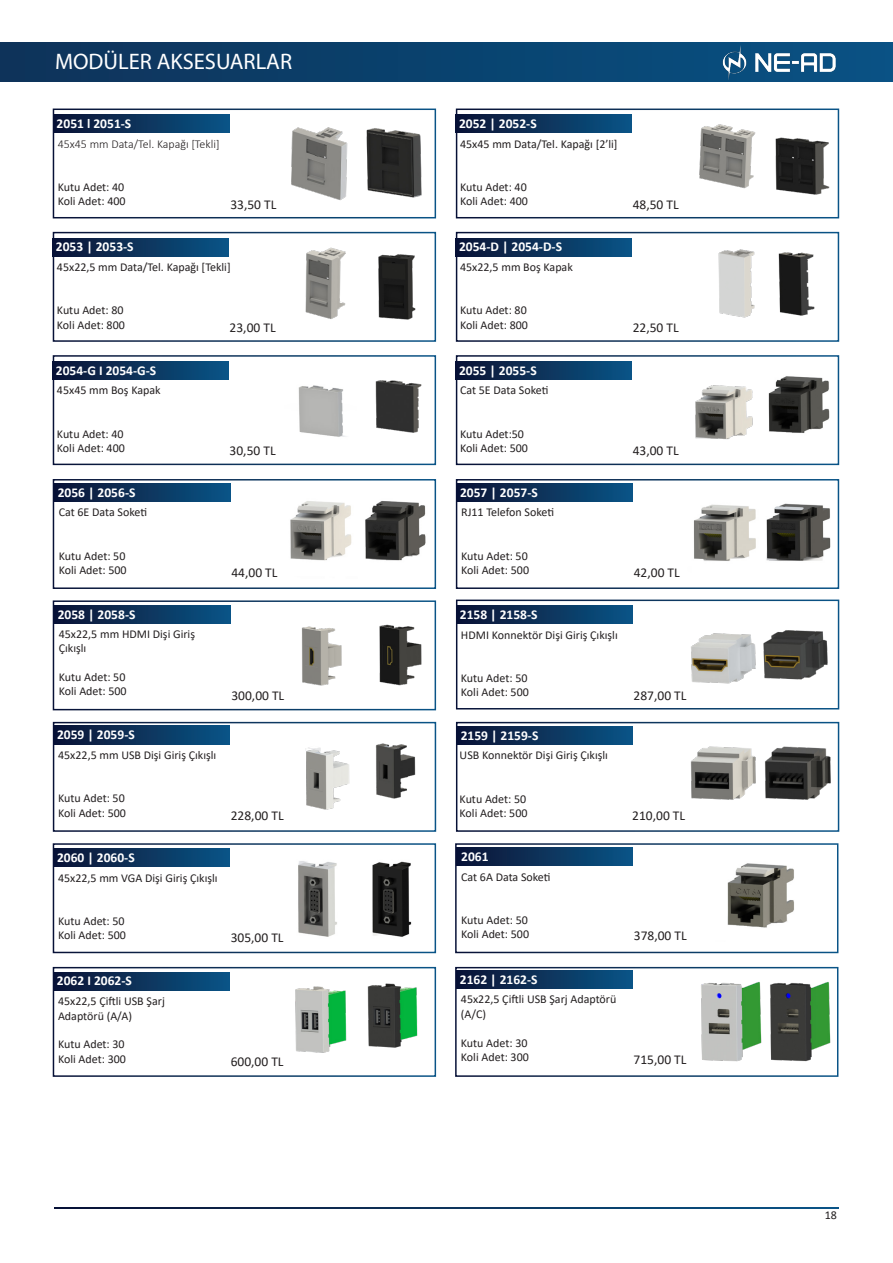
<style>
.page{position:relative;width:893px;height:1263px;background:#fff}
.page>*{position:absolute;margin:0;border:0;box-sizing:border-box;transform-origin:0 0}
.t1{font:22.5px "Myriad Pro";color:#fff}
.t2{font:700 13.5px "Calibri";color:#fff}
.t3{font:13.5px "Calibri";color:#231f20}
.t4{font:12px/14.4px "Calibri";color:#231f20}
.t5{font:300 12px "Calibri";color:#231f20}
</style>
<div class="page">
<svg style="left:54px;top:1207px;width:785px;height:1px"></svg>
<div style="left:53px;top:109px;width:383px;height:109px;border:2px solid #fff"></div>
<div style="left:456px;top:109px;width:383px;height:109px;border:2px solid #fff"></div>
<div style="left:53px;top:232px;width:383px;height:110px;border:2px solid #fff"></div>
<div style="left:456px;top:232px;width:383px;height:110px;border:2px solid #fff"></div>
<div style="left:53px;top:355px;width:383px;height:110px;border:2px solid #fff"></div>
<div style="left:456px;top:355px;width:383px;height:110px;border:2px solid #fff"></div>
<div style="left:53px;top:479px;width:383px;height:110px;border:2px solid #fff"></div>
<div style="left:456px;top:479px;width:383px;height:110px;border:2px solid #fff"></div>
<div style="left:53px;top:600px;width:383px;height:110px;border:2px solid #fff"></div>
<div style="left:53px;top:722px;width:383px;height:110px;border:2px solid #fff"></div>
<div style="left:53px;top:843px;width:383px;height:110px;border:2px solid #fff"></div>
<div style="left:53px;top:967px;width:383px;height:110px;border:2px solid #fff"></div>
<div style="left:53px;top:115px;width:176px;height:18px;background:linear-gradient(to right,#0c1234,#0a5485)"></div>
<div style="left:456px;top:115px;width:175px;height:18px;background:linear-gradient(to right,#0c1234,#0a5585)"></div>
<div style="left:53px;top:238px;width:175px;height:18px;background:linear-gradient(to right,#0c1234,#0a5585)"></div>
<div style="left:456px;top:238px;width:175px;height:18px;background:linear-gradient(to right,#0c1234,#0a5585)"></div>
<div style="left:53px;top:361px;width:175px;height:19px;background:linear-gradient(to right,#0c1234,#0a5585)"></div>
<div style="left:456px;top:361px;width:175px;height:19px;background:linear-gradient(to right,#0c1234,#0a5585)"></div>
<div style="left:55px;top:483px;width:175px;height:18px;background:linear-gradient(to right,#0c1234,#0a5586)"></div>
<div style="left:457px;top:483px;width:175px;height:18px;background:linear-gradient(to right,#0c1234,#0a5585)"></div>
<div style="left:55px;top:606px;width:175px;height:18px;background:linear-gradient(to right,#0c1234,#0a5586)"></div>
<div style="left:54px;top:726px;width:175px;height:18px;background:linear-gradient(to right,#0c1234,#0a5585)"></div>
<div style="left:54px;top:848px;width:175px;height:18px;background:linear-gradient(to right,#0c1234,#0a5585)"></div>
<div style="left:54px;top:972px;width:175px;height:18px;background:linear-gradient(to right,#0c1234,#0a5585)"></div>
<img style="left:366px;top:128px;width:56px;height:70px">
<img style="left:291px;top:127px;width:57px;height:74px">
<img style="left:775px;top:137px;width:55px;height:58px">
<img style="left:699px;top:124px;width:57px;height:65px">
<img style="left:378px;top:254px;width:38px;height:66px">
<img style="left:305px;top:247px;width:41px;height:72px">
<img style="left:778px;top:252px;width:37px;height:64px">
<img style="left:718px;top:249px;width:37px;height:69px">
<img style="left:375px;top:380px;width:47px;height:53px">
<img style="left:298px;top:385px;width:48px;height:52px">
<img style="left:768px;top:376px;width:62px;height:57px">
<img style="left:695px;top:385px;width:58px;height:55px">
<img style="left:365px;top:501px;width:61px;height:60px">
<img style="left:290px;top:501px;width:62px;height:60px">
<img style="left:766px;top:503px;width:65px;height:58px">
<img style="left:694px;top:504px;width:62px;height:57px">
<img style="left:379px;top:624px;width:43px;height:62px">
<img style="left:301px;top:626px;width:41px;height:60px">
<img style="left:375px;top:743px;width:41px;height:56px">
<img style="left:305px;top:747px;width:45px;height:63px">
<img style="left:372px;top:861px;width:40px;height:76px">
<img style="left:298px;top:861px;width:39px;height:76px">
<img style="left:367px;top:983px;width:51px;height:65px">
<img style="left:295px;top:986px;width:52px;height:67px">
<div style="left:456px;top:599px;width:383px;height:110px;border:2px solid #fff"></div>
<div style="left:456px;top:722px;width:383px;height:110px;border:2px solid #fff"></div>
<div style="left:455px;top:843px;width:383px;height:110px;border:2px solid #fff"></div>
<div style="left:455px;top:967px;width:383px;height:110px;border:2px solid #fff"></div>
<div style="left:457px;top:606px;width:175px;height:18px;background:linear-gradient(to right,#0c1234,#0a5585)"></div>
<div style="left:456px;top:726px;width:176px;height:18px;background:linear-gradient(to right,#0c1234,#0a5485)"></div>
<div style="left:457px;top:847px;width:176px;height:19px;background:linear-gradient(to right,#0c1234,#0a5585)"></div>
<img style="left:727px;top:863px;width:67px;height:65px">
<div style="left:457px;top:970px;width:175px;height:18px;background:linear-gradient(to right,#0c1234,#0a5585)"></div>
<img style="left:763px;top:630px;width:65px;height:50px">
<img style="left:691px;top:633px;width:65px;height:51px">
<img style="left:765px;top:746px;width:66px;height:54px">
<img style="left:690px;top:746px;width:66px;height:54px">
<img style="left:770px;top:982px;width:61px;height:80px">
<img style="left:701px;top:982px;width:61px;height:80px">
<svg style="left:0;top:42px;width:893px;height:39px;background:#0a406c"></svg>
<img style="left:710px;top:42px;width:127px;height:40px">
<p class="t1" style="left:55px;top:47px;width:239px">MODÜLER AKSESUARLAR</p>
<p class="t2" style="left:57px;top:114px;width:76px">2051 l 2051-S</p>
<p class="t5" style="left:58px;top:136px;width:163px">45x45 mm Data/Tel. Kapağı [Tekli]</p>
<p class="t4" style="left:58px;top:180px;width:69px">Kutu Adet: 40<br>Koli Adet: 400</p>
<p class="t3" style="left:230px;top:195px;width:48px">33,50 TL</p>
<p class="t2" style="left:56px;top:237px;width:79px">2053 | 2053-S</p>
<p class="t4" style="left:57px;top:260px;width:175px">45x22,5 mm Data/Tel. Kapağı [Tekli]</p>
<p class="t4" style="left:57px;top:303px;width:68px">Kutu Adet: 80</p>
<p class="t4" style="left:57px;top:317px;width:69px">Koli Adet: 800</p>
<p class="t3" style="left:230px;top:318px;width:48px">23,00 TL</p>
<p class="t2" style="left:56px;top:361px;width:102px">2054-G I 2054-G-S</p>
<p class="t4" style="left:57px;top:383px;width:105px">45x45 mm Boş Kapak</p>
<p class="t4" style="left:57px;top:426px;width:68px">Kutu Adet: 40</p>
<p class="t4" style="left:57px;top:441px;width:69px">Koli Adet: 400</p>
<p class="t3" style="left:230px;top:442px;width:48px">30,50 TL</p>
<p class="t2" style="left:58px;top:483px;width:79px">2056 | 2056-S</p>
<p class="t4" style="left:59px;top:505px;width:90px">Cat 6E Data Soketi</p>
<p class="t4" style="left:59px;top:548px;width:68px">Kutu Adet: 50</p>
<p class="t4" style="left:59px;top:562px;width:69px">Koli Adet: 500</p>
<p class="t3" style="left:231px;top:563px;width:48px">44,00 TL</p>
<p class="t2" style="left:459px;top:114px;width:79px">2052 | 2052-S</p>
<p class="t4" style="left:460px;top:136px;width:159px">45x45 mm Data/Tel. Kapağı [2’li]</p>
<p class="t4" style="left:460px;top:180px;width:69px">Kutu Adet: 40<br>Koli Adet: 400</p>
<p class="t3" style="left:633px;top:195px;width:48px">48,50 TL</p>
<p class="t2" style="left:459px;top:237px;width:105px">2054-D | 2054-D-S</p>
<p class="t4" style="left:460px;top:260px;width:114px">45x22,5 mm Boş Kapak</p>
<p class="t4" style="left:460px;top:303px;width:68px">Kutu Adet: 80</p>
<p class="t4" style="left:460px;top:317px;width:69px">Koli Adet: 800</p>
<p class="t3" style="left:633px;top:318px;width:48px">22,50 TL</p>
<p class="t2" style="left:459px;top:361px;width:79px">2055 | 2055-S</p>
<p class="t4" style="left:460px;top:383px;width:90px">Cat 5E Data Soketi</p>
<p class="t4" style="left:460px;top:426px;width:65px">Kutu Adet:50</p>
<p class="t4" style="left:460px;top:441px;width:69px">Koli Adet: 500</p>
<p class="t3" style="left:633px;top:442px;width:48px">43,00 TL</p>
<p class="t2" style="left:460px;top:483px;width:79px">2057 | 2057-S</p>
<p class="t4" style="left:461px;top:505px;width:94px">RJ11 Telefon Soketi</p>
<p class="t4" style="left:461px;top:548px;width:68px">Kutu Adet: 50</p>
<p class="t4" style="left:461px;top:562px;width:69px">Koli Adet: 500</p>
<p class="t3" style="left:634px;top:563px;width:48px">42,00 TL</p>
<p class="t2" style="left:58px;top:605px;width:79px">2058 | 2058-S</p>
<p class="t4" style="left:59px;top:626px;width:138px">45x22,5 mm HDMI Dişi Giriş<br>Çıkışlı</p>
<p class="t4" style="left:59px;top:669px;width:69px">Kutu Adet: 50<br>Koli Adet: 500</p>
<p class="t2" style="left:460px;top:605px;width:79px">2158 | 2158-S</p>
<p class="t4" style="left:461px;top:627px;width:158px">HDMI Konnektör Dişi Giriş Çıkışlı</p>
<p class="t4" style="left:461px;top:671px;width:68px">Kutu Adet: 50</p>
<p class="t4" style="left:461px;top:685px;width:69px">Koli Adet: 500</p>
<p class="t3" style="left:634px;top:686px;width:54px">287,00 TL</p>
<p class="t2" style="left:461px;top:726px;width:79px">2159 | 2159-S</p>
<p class="t4" style="left:460px;top:748px;width:150px">USB Konnektör Dişi Giriş Çıkışlı</p>
<p class="t4" style="left:460px;top:791px;width:68px">Kutu Adet: 50</p>
<p class="t4" style="left:460px;top:805px;width:69px">Koli Adet: 500</p>
<p class="t3" style="left:632px;top:806px;width:54px">210,00 TL</p>
<p class="t2" style="left:461px;top:847px;width:29px">2061</p>
<p class="t4" style="left:461px;top:869px;width:91px">Cat 6A Data Soketi</p>
<p class="t4" style="left:461px;top:912px;width:68px">Kutu Adet: 50</p>
<p class="t4" style="left:461px;top:927px;width:69px">Koli Adet: 500</p>
<p class="t2" style="left:460px;top:970px;width:79px">2162 | 2162-S</p>
<p class="t4" style="left:461px;top:992px;width:157px">45x22,5 Çiftli USB Şarj Adaptörü (A/C)</p>
<p class="t4" style="left:461px;top:1035px;width:68px">Kutu Adet: 30</p>
<p class="t4" style="left:461px;top:1049px;width:69px">Koli Adet: 300</p>
<p class="t3" style="left:634px;top:1050px;width:54px">715,00 TL</p>
<p class="t3" style="left:231px;top:686px;width:54px">300,00 TL</p>
<p class="t2" style="left:57px;top:725px;width:79px">2059 | 2059-S</p>
<p class="t4" style="left:58px;top:747px;width:160px">45x22,5 mm USB Dişi Giriş Çıkışlı</p>
<p class="t4" style="left:58px;top:791px;width:69px">Kutu Adet: 50<br>Koli Adet: 500</p>
<p class="t3" style="left:231px;top:806px;width:54px">228,00 TL</p>
<p class="t2" style="left:57px;top:848px;width:79px">2060 | 2060-S</p>
<p class="t4" style="left:58px;top:870px;width:161px">45x22,5 mm VGA Dişi Giriş Çıkışlı</p>
<p class="t4" style="left:58px;top:913px;width:69px">Kutu Adet: 50<br>Koli Adet: 500</p>
<p class="t2" style="left:57px;top:971px;width:76px">2062 I 2062-S</p>
<p class="t4" style="left:58px;top:994px;width:108px">45x22,5 Çiftli USB Şarj</p>
<p class="t4" style="left:58px;top:1008px;width:76px">Adaptörü (A/A)</p>
<p class="t4" style="left:58px;top:1037px;width:68px">Kutu Adet: 30</p>
<p class="t4" style="left:58px;top:1051px;width:69px">Koli Adet: 300</p>
<p class="t3" style="left:231px;top:1052px;width:54px">600,00 TL</p>
<p class="t3" style="left:231px;top:929px;width:54px">305,00 TL</p>
<p class="t3" style="left:634px;top:926px;width:54px">378,00 TL</p>
<p class="t4" style="left:825px;top:1207px;width:14px">18</p>
</div>
